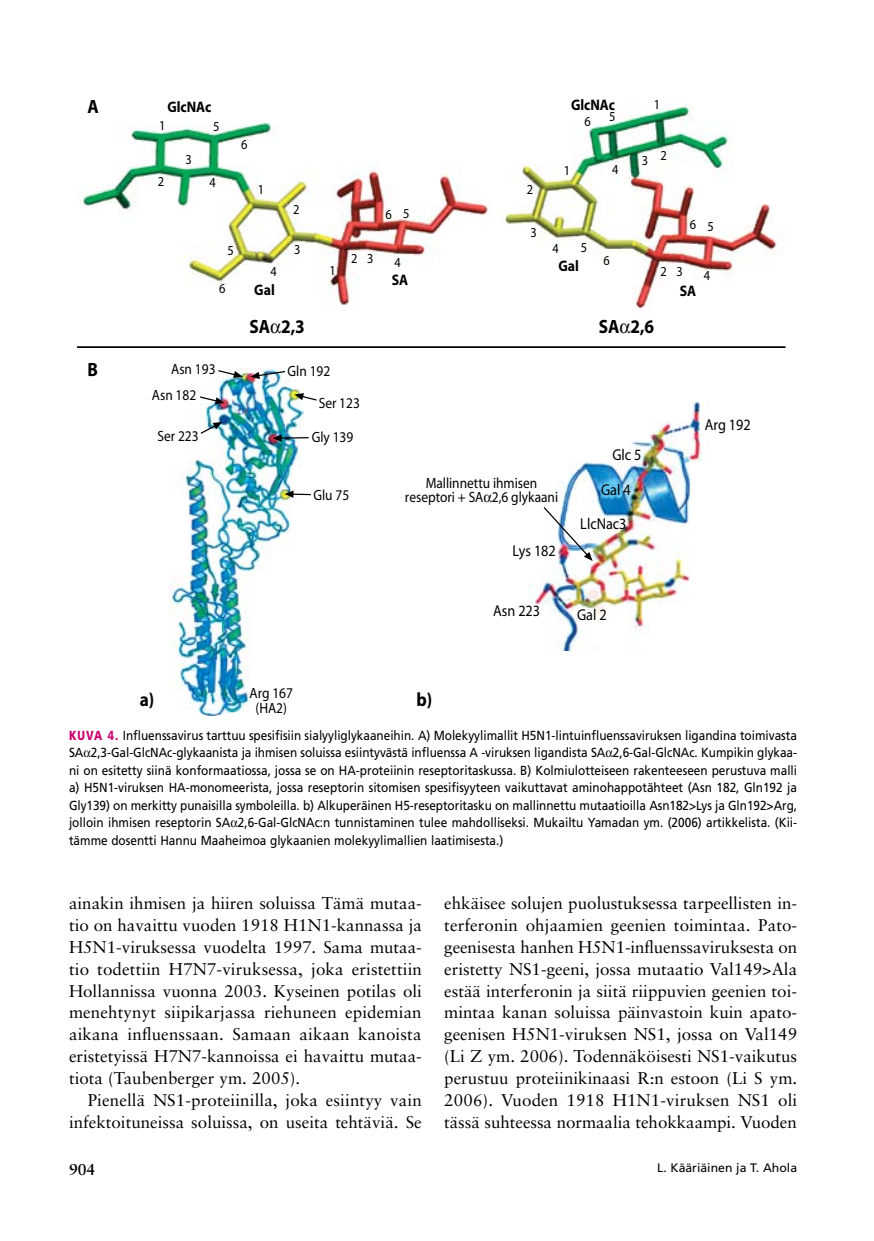
<style>
.page{position:relative;width:874px;height:1241px;background:#fff}
.page>*{position:absolute;margin:0;border:0;box-sizing:border-box;transform-origin:0 0}
.t1{font:700 19.25px "Myriad";color:#000;scale:.9 1}
.t2{font:16.97px/21.9px "Sabon";color:#000;text-align:justify}
.t3{font:15.75px "Myriad";color:#000;scale:.9 1}
.t4{font:700 15.75px "Sabon";color:#000}
.t5{font:700 15.22px "Myriad";color:#000;scale:.9 1}
.t6{font:14.88px/14.9px "Myriad";color:#000;scale:.9 1}
.t7{font:13.83px "Myriad";color:#000;scale:.9 1}
.t8{font:13.12px/17.5px "Frutiger";color:#000;text-align:justify;scale:.9 1}
.t9{font:12.25px "Frutiger";color:#000}
.s1{font-weight:900;color:#ca006c}
</style>
<div class="page">
<img style="left:82px;top:122px;width:409px;height:184px">
<img style="left:504px;top:104px;width:273px;height:205px">
<hr style="left:77px;top:346px;width:708px;height:2px;background:#000">
<img style="left:169px;top:369px;width:134px;height:337px">
<svg style="left:217px;top:369px;width:26px;height:9px"></svg>
<svg style="left:198px;top:395px;width:26px;height:9px"></svg>
<svg style="left:199px;top:422px;width:23px;height:13px"></svg>
<svg style="left:250px;top:370px;width:36px;height:9px"></svg>
<svg style="left:294px;top:393px;width:23px;height:8px"></svg>
<svg style="left:272px;top:434px;width:36px;height:7px"></svg>
<svg style="left:284px;top:490px;width:27px;height:7px"></svg>
<img style="left:528px;top:401px;width:181px;height:249px">
<svg style="left:542px;top:505px;width:50px;height:56px"></svg>
<svg style="left:192px;top:706px;width:58px;height:11px"></svg>
<p class="t1" style="left:87px;top:96px;width:14px">A</p>
<p class="t5" style="left:167px;top:99px;width:50px">GlcNAc</p>
<p class="t7" style="left:159px;top:118px;width:9px">1</p>
<p class="t7" style="left:213px;top:119px;width:9px">5</p>
<p class="t7" style="left:185px;top:153px;width:9px">3</p>
<p class="t7" style="left:158px;top:175px;width:9px">2</p>
<p class="t7" style="left:209px;top:175px;width:9px">4</p>
<p class="t7" style="left:241px;top:137px;width:9px">6</p>
<p class="t7" style="left:258px;top:183px;width:9px">1</p>
<p class="t7" style="left:526px;top:182px;width:9px">2</p>
<p class="t5" style="left:570px;top:97px;width:50px">GlcNAc</p>
<p class="t7" style="left:563px;top:163px;width:9px">1</p>
<p class="t7" style="left:584px;top:114px;width:9px">6</p>
<p class="t7" style="left:609px;top:109px;width:9px">5</p>
<p class="t7" style="left:611px;top:162px;width:9px">4</p>
<p class="t7" style="left:653px;top:98px;width:9px">1</p>
<p class="t7" style="left:641px;top:151px;width:29px">3 2</p>
<p class="t7" style="left:227px;top:243px;width:9px">5</p>
<p class="t7" style="left:219px;top:281px;width:9px">6</p>
<p class="t7" style="left:270px;top:265px;width:9px">4</p>
<p class="t5" style="left:254px;top:282px;width:24px">Gal</p>
<p class="t7" style="left:293px;top:202px;width:9px">2</p>
<p class="t7" style="left:294px;top:242px;width:9px">3</p>
<p class="t7" style="left:329px;top:263px;width:9px">1</p>
<p class="t7" style="left:385px;top:206px;width:28px">6 5</p>
<p class="t7" style="left:351px;top:251px;width:26px">2 3</p>
<p class="t7" style="left:394px;top:255px;width:9px">4</p>
<p class="t5" style="left:391px;top:271px;width:20px">SA</p>
<p class="t7" style="left:530px;top:225px;width:9px">3</p>
<p class="t7" style="left:552px;top:241px;width:9px">4</p>
<p class="t7" style="left:580px;top:240px;width:9px">5</p>
<p class="t5" style="left:558px;top:258px;width:24px">Gal</p>
<p class="t7" style="left:603px;top:253px;width:9px">6</p>
<p class="t7" style="left:689px;top:218px;width:28px">6 5</p>
<p class="t7" style="left:660px;top:264px;width:26px">2 3</p>
<p class="t7" style="left:703px;top:268px;width:9px">4</p>
<p class="t5" style="left:679px;top:282px;width:20px">SA</p>
<p class="t1" style="left:249px;top:316px;width:63px">SA 2,3</p>
<p class="t1" style="left:598px;top:316px;width:63px">SA 2,6</p>
<p class="t1" style="left:87px;top:359px;width:13px">B</p>
<p class="t6" style="left:152px;top:356px;width:72px;line-height:25.9px;text-indent:19px">Asn 193<br>Asn 182</p>
<p class="t6" style="left:157px;top:429px;width:47px">Ser 223</p>
<p class="t6" style="left:318px;top:355px;width:47px;line-height:32px;text-indent:-31px">Gln 192<br>Ser 123</p>
<p class="t6" style="left:311px;top:430px;width:48px">Gly 139</p>
<p class="t6" style="left:313px;top:488px;width:41px">Glu 75</p>
<p class="t6" style="left:405px;top:475px;width:172px;text-align:center">Mallinnettu ihmisen reseptori + SA 2,6 glykaani</p>
<p class="t3" style="left:512px;top:543px;width:50px">Lys 182</p>
<p class="t3" style="left:612px;top:446px;width:34px">Glc 5</p>
<p class="t3" style="left:601px;top:482px;width:34px">Gal 4</p>
<p class="t3" style="left:580px;top:516px;width:53px">LlcNac3</p>
<p class="t3" style="left:704px;top:416px;width:53px">Arg 192</p>
<p class="t3" style="left:493px;top:602px;width:54px">Asn 223</p>
<p class="t3" style="left:576px;top:606px;width:34px">Gal 2</p>
<p class="t6" style="left:249px;top:686px;width:50px;text-align:center">Arg 167 (HA2)</p>
<p class="t1" style="left:140px;top:689px;width:18px">a)</p>
<p class="t1" style="left:416px;top:689px;width:19px">b)</p>
<p class="t8" style="left:69px;top:726px;width:810px"><span class="s1">KUVA 4.</span> I nfluenssavirus tarttuu spesifisiin sialyyliglykaaneihin. A) Molekyylimallit H 5N 1‑lintuinfluenssaviruksen ligandina toimivasta SA 2,3-Gal-GlcNAc‑glykaanista ja ihmisen soluissa esiintyvästä influenssa A ‑viruksen ligandista SA 2,6-Gal-GlcNAc. Kumpikin glykaa‑ ni on esitetty siinä konformaatiossa, jossa se on HA‑proteiinin reseptoritaskussa. B) Kolmiulotteiseen rakenteeseen perustuva malli a) H 5N 1‑viruksen HA‑monomeerista, jossa reseptorin sitomisen spesifisyyteen vaikuttavat aminohappotähteet (Asn 182, Gln192 ja Gly139) on merkitty punaisilla symboleilla. b) Alkuperäinen H 5‑reseptoritasku on mallinnettu mutaatioilla Asn182&gt;Lys ja Gln192&gt;Arg, jolloin ihmisen reseptorin SA 2,6-Gal-GlcNAc:n tunnistaminen tulee mahdolliseksi. Mukailtu Yamadan ym. (2006) artikkelista. (Kii‑ tämme dosentti Hannu Maaheimoa glykaanien molekyylimallien laatimisesta.)</p>
<p class="t2" style="left:69px;top:891px;width:354px">ainakin ihmisen ja hiiren soluissa Tämä mutaa‑ tio on havaittu vuoden 1918 H1N1‑kannassa ja H5N1‑viruksessa vuodelta 1997. Sama mutaa‑ tio todettiin H7N7‑viruksessa, joka eristettiin Hollannissa vuonna 2003. Kyseinen potilas oli menehtynyt siipikarjassa riehuneen epidemian aikana influenssaan. Samaan aikaan kanoista eristetyissä H7N7‑kannoissa ei havaittu mutaa‑ tiota (Taubenberger ym. 2005).</p>
<p class="t2" style="left:69px;top:1088px;width:354px;text-align:right">Pienellä NS1‑proteiinilla, joka esiintyy vain infektoituneissa soluissa, on useita tehtäviä. Se</p>
<p class="t4" style="left:69px;top:1159px;width:28px">904</p>
<p class="t2" style="left:444px;top:891px;width:354px">ehkäisee solujen puolustuksessa tarpeellisten in‑ terferonin ohjaamien geenien toimintaa. Pato‑ geenisesta hanhen H5N1‑influenssaviruksesta on eristetty NS1‑geeni, jossa mutaatio Val149&gt;Ala estää interferonin ja siitä riippuvien geenien toi‑ mintaa kanan soluissa päinvastoin kuin apato‑ geenisen H5N1‑viruksen NS1, jossa on Val149 (Li Z ym. 2006). Todennäköisesti NS1‑vaikutus perustuu proteiinikinaasi R:n estoon (Li S ym.<br>2006). Vuoden 1918 H1N1‑viruksen NS1 oli tässä suhteessa normaalia tehokkaampi. Vuoden</p>
<p class="t9" style="left:657px;top:1160px;width:141px">L. Kääriäinen ja T. Ahola</p>
</div>
